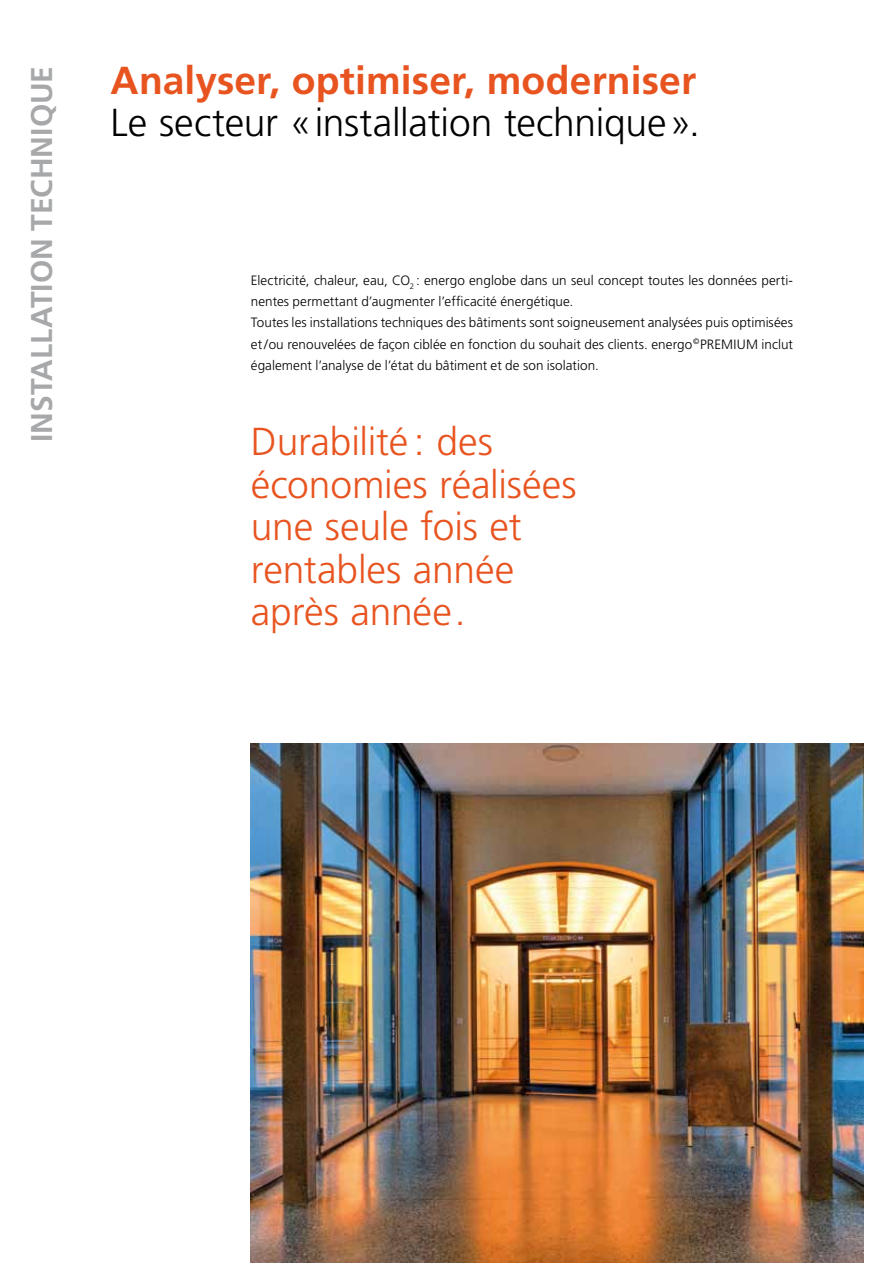
<style>
.page{position:relative;width:893px;height:1263px;background:#fff}
.page>*{position:absolute;margin:0;border:0;box-sizing:border-box;transform-origin:0 0}
.t1{font:300 39px/42.5px "Frutiger";letter-spacing:-.005em;color:#e85420}
.t2{font:300 39px "Frutiger";letter-spacing:-.005em;color:#000}
.t3{font:700 39px "Frutiger";letter-spacing:.005em;color:#e85420}
.t4{font:700 30px "Frutiger";color:#a7a8aa}
.t5{font:300 13.5px/21.3px "Frutiger";letter-spacing:.005em;color:#000}
</style>
<div class="page">
<img style="left:251px;top:743px;width:612px;height:520px">
<h2 class="t4" style="left:24px;top:442px;width:378px;rotate:-90deg">Installation technique</h2>
<h1 class="t3" style="left:111px;top:57px;width:587px">Analyser, optimiser, moderniser</h1>
<h1 class="t2" style="left:111px;top:101px;width:591px">Le secteur «installation technique».</h1>
<p class="t5" style="left:251px;top:270px;width:544px">Electricité, chaleur, eau, CO<sub>2</sub> : energo englobe dans un seul concept toutes les données perti&shy;nentes permettant d’augmenter l’efficacité énergétique.<br>Toutes les installations techniques des bâtiments sont soigneusement analysées puis optimisées et /ou renouvelées de façon ciblée en fonction du souhait des clients. energo<sup>©</sup>Prem ium inclut également l’analyse de l’état du bâtiment et de son isolation.</p>
<h1 class="t1" style="left:251px;top:420px;width:327px">Durabilité : des économies réalisées une seule fois et rentables année après année.</h1>
</div>
